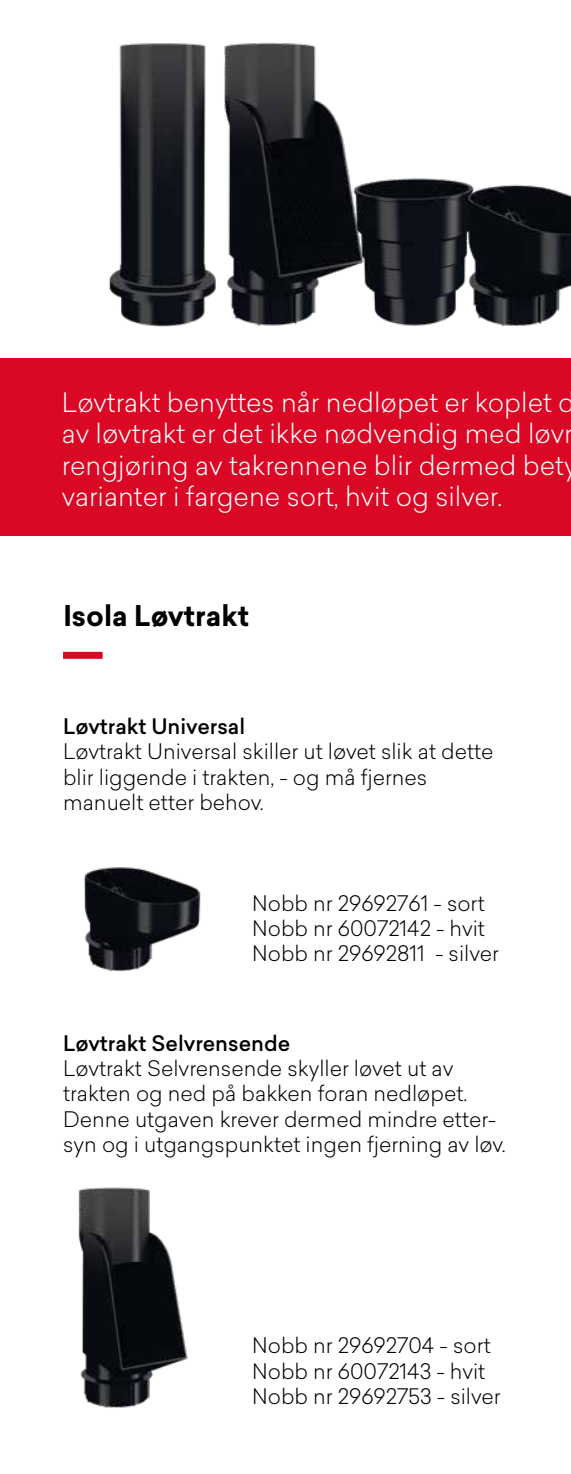
<style>
.page{position:relative;width:571px;height:1474px;background:#fff}
.page>*{position:absolute;margin:0;border:0;box-sizing:border-box;transform-origin:0 0}
.t1{font:700 28px "Sailec";color:#000}
.t2{font:300 26.25px/31.5px "Sailec";color:#fff}
.t3{font:300 21px/25.2px "Sailec";color:#000}
.t4{font:500 21px "Sailec";color:#000}
</style>
<div class="page">
<img style="left:109px;top:42px;width:461px;height:285px">
<img style="left:83px;top:867px;width:118px;height:105px">
<img style="left:78px;top:1187px;width:110px;height:221px">
<div style="left:0;top:358px;width:570px;height:178px;background:#da0725"></div>
<div style="left:63px;top:652px;width:40px;height:7px;background:#da0725"></div>
<p class="t2" style="left:62px;top:386px;width:517px">Løvtrakt benyttes når nedløpet er koplet d av løvtrakt er det ikke nødvendig med løvr rengjøring av takrennene blir dermed bety varianter i fargene sort, hvit og silver.</p>
<h1 class="t1" style="left:63px;top:596px;width:187px">Isola Løvtrakt</h1>
<p class="t4" style="left:63px;top:711px;width:184px">Løvtrakt Universal</p>
<p class="t3" style="left:63px;top:738px;width:432px">Løvtrakt Universal skiller ut løvet slik at dette blir liggende i trakten, - og må fjernes manuelt etter behov.</p>
<p class="t3" style="left:252px;top:889px;width:248px">Nobb nr 29692761 - sort<br>Nobb nr 60072142 - hvit<br>Nobb nr 29692811 - silver</p>
<p class="t4" style="left:63px;top:1028px;width:229px">Løvtrakt Selvrensende</p>
<p class="t3" style="left:63px;top:1055px;width:444px">Løvtrakt Selvrensende skyller løvet ut av trakten og ned på bakken foran nedløpet.<br>Denne utgaven krever dermed mindre etter&shy;syn og i utgangspunktet ingen fjerning av løv.</p>
<p class="t3" style="left:252px;top:1332px;width:250px">Nobb nr 29692704 - sort<br>Nobb nr 60072143 - hvit<br>Nobb nr 29692753 - silver</p>
</div>
